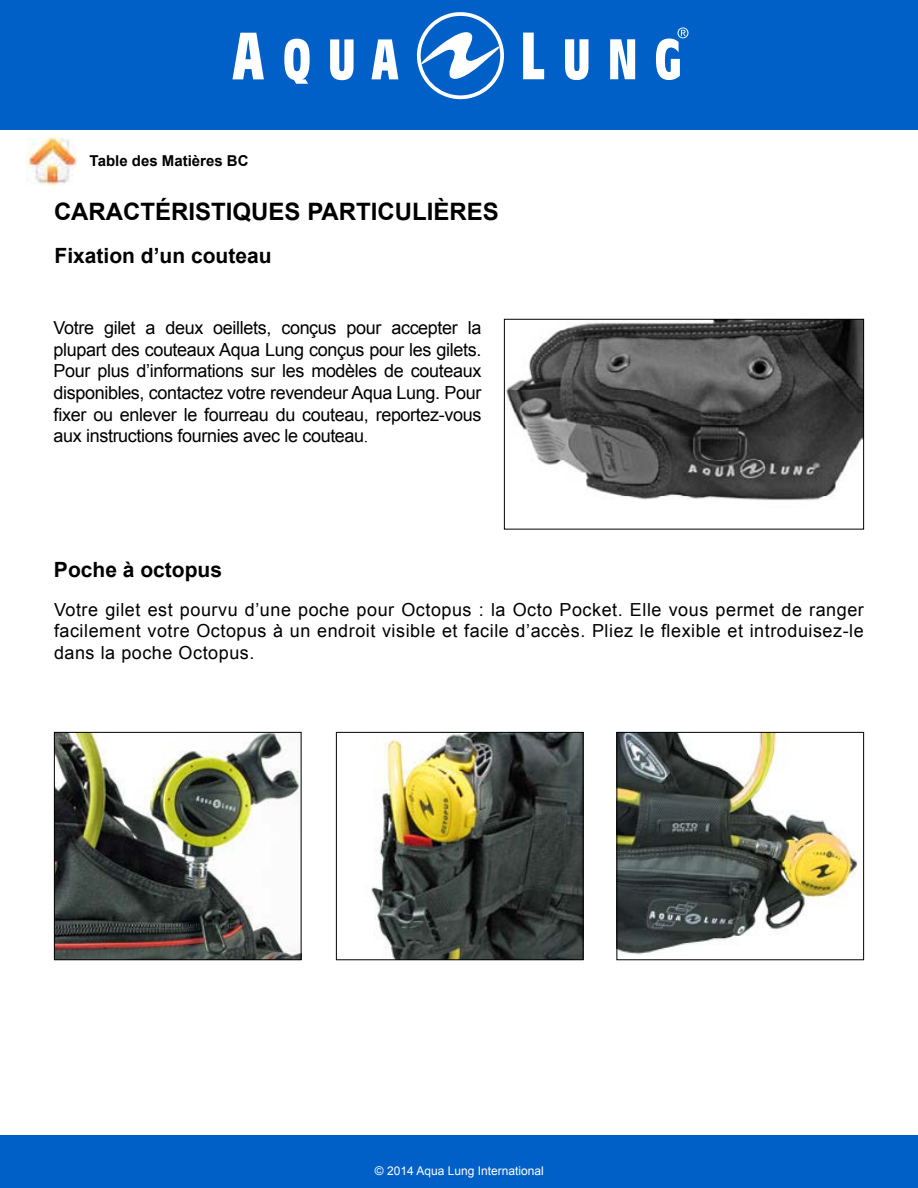
<style>
.page{position:relative;width:918px;height:1188px;background:#fff}
.page>*{position:absolute;margin:0;border:0;box-sizing:border-box;transform-origin:0 0}
.t1{font:700 24px "Arial";color:#000}
.t2{font:700 21px "Arial";color:#000}
.t3{font:18px/21.6px "Arial";letter-spacing:.005em;color:#000;text-align:justify}
.t4{font:700 15px "Arial";color:#000}
.t5{font:12px "Arial";color:#fff}
.s1{font-family:"Times New Roman"}
</style>
<div class="page">
<div style="left:0;top:1136px;width:918px;height:52px;background:#0060c8"></div>
<div style="left:0;top:0;width:918px;height:130px;background:#0060c8"></div>
<svg style="left:233px;top:33px;width:31px;height:46px"></svg>
<svg style="left:284px;top:39px;width:26px;height:45px"></svg>
<svg style="left:330px;top:39px;width:24px;height:41px"></svg>
<svg style="left:372px;top:39px;width:26px;height:40px"></svg>
<svg style="left:523px;top:33px;width:21px;height:46px"></svg>
<svg style="left:565px;top:39px;width:23px;height:41px"></svg>
<svg style="left:610px;top:39px;width:25px;height:40px"></svg>
<svg style="left:656px;top:28px;width:32px;height:52px"></svg>
<svg style="left:417px;top:12px;width:87px;height:87px"></svg>
<img style="left:27px;top:137px;width:50px;height:49px">
<img style="left:506px;top:321px;width:356px;height:180px">
<div style="left:504px;top:319px;width:360px;height:211px;border:1px solid #000"></div>
<img style="left:56px;top:734px;width:244px;height:224px">
<div style="left:54px;top:732px;width:248px;height:228px;border:1px solid #000"></div>
<img style="left:371px;top:734px;width:211px;height:224px">
<div style="left:336px;top:732px;width:248px;height:228px;border:1px solid #000"></div>
<img style="left:618px;top:734px;width:239px;height:221px">
<div style="left:616px;top:732px;width:248px;height:228px;border:1px solid #000"></div>
<p class="t4" style="left:90px;top:151px;width:160px">Table des Matières BC</p>
<h1 class="t1" style="left:54px;top:196px;width:446px">CARACTÉRISTIQUES PARTICULIÈRES</h1>
<p class="t2" style="left:55px;top:242px;width:219px">Fixation d’un couteau</p>
<p class="t3" style="left:54px;top:317px;width:429px">Votre gilet a deux oeillets, conçus pour accepter la plupart des couteaux Aqua Lung conçus pour les gilets.<br>Pour plus d’informations sur les modèles de couteaux disponibles, contactez votre revendeur Aqua Lung. Pour fixer ou enlever le fourreau du couteau, reportez-vous aux instructions fournies avec le couteau<span class="s1">.</span></p>
<p class="t2" style="left:54px;top:556px;width:170px">Poche à octopus</p>
<p class="t3" style="left:54px;top:599px;width:811px">Votre gilet est pourvu d’une poche pour Octopus : la Octo Pocket. Elle vous permet de ranger facilement votre Octopus à un endroit visible et facile d’accès. Pliez le flexible et introduisez-le dans la poche Octopus.</p>
<p class="t5" style="left:375px;top:1163px;width:170px">© 2014 Aqua Lung International</p>
</div>
